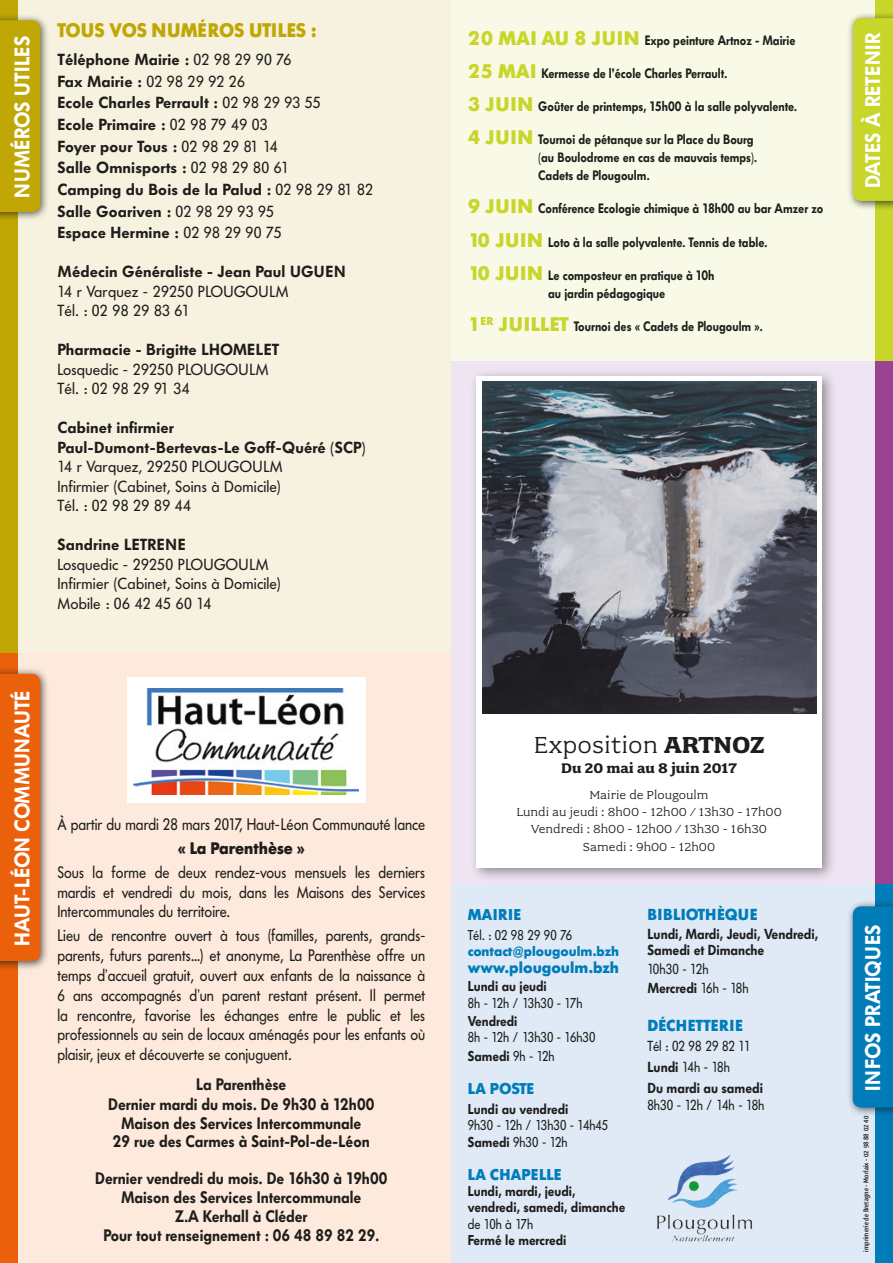
<style>
.page{position:relative;width:893px;height:1263px;background:#fff}
.page>*{position:absolute;margin:0;border:0;box-sizing:border-box;transform-origin:0 0}
.t1{font:25.95px "Fairplex Wide OT";color:#1d1d1b}
.t2{font:600 21px "Futura BQ";color:#fff;scale:.95 1}
.t3{font:700 19.5px "Futura BQ";color:#c0a705;scale:.92 1}
.t4{font:16.5px/19.8px "Futura BQ";color:#1d1d1b;text-align:justify;scale:.9 1}
.t5{font:600 16.5px/18.9px "Futura BQ";color:#1d1d1b;text-align:center;scale:.9 1}
.t6{font:700 16.5px "Futura BQ";color:#1d1d1b;scale:.9 1}
.t7{font:600 15.9px/21.6px "Futura BQ";letter-spacing:.01em;color:#1d1d1b}
.t8{font:15.9px/19.5px "Futura BQ";letter-spacing:.01em;color:#1d1d1b}
.t9{font:700 15.9px "Futura BQ";color:#007cb9;scale:.95 1}
.t10{font:700 15.9px "Futura BQ";letter-spacing:.02em;color:#007cb9;scale:.95 1}
.t11{font:700 15.6px "Futura BQ";color:#007cb9;scale:.95 1}
.t12{font:700 15.6px "Fairplex Wide OT";color:#1d1d1b}
.t13{font:700 15.6px "Futura BQ";letter-spacing:.02em;color:#007cb9;scale:.95 1}
.t14{font:14.4px/20.9px "Futura BQ";color:#1d1d1b;scale:.9 1}
.t15{font:600 14.4px/16.6px "Futura BQ";color:#1d1d1b;scale:.9 1}
.t16{font:14.1px/18.5px "Futura BQ";color:#1d1d1b;scale:.9 1}
.t17{font:600 14.1px/16.4px "Futura BQ";color:#1d1d1b;scale:.9 1}
.t18{font:600 13.5px/18px "Futura BQ";color:#1d1d1b;scale:.86 1}
.t19{font:700 13.5px "Futura BQ";color:#007cb9;scale:.95 1}
.t20{font:13.05px/17.4px "Fairplex Wide OT";color:#1d1d1b;text-align:center}
.t21{font:700 7.5px "Qlassik";color:#1d1d1b}
.s1{font-weight:400}
.s2{font-weight:700;font-size:19.5px;color:#c8d529}
.s3{font-weight:700}
.s4{font-weight:600}
</style>
<div class="page">
<div style="left:451px;top:360px;width:442px;height:646px;background:#eee4f2"></div>
<div style="left:876px;top:360px;width:17px;height:646px;background:#9a4191"></div>
<div style="left:451px;top:884px;width:442px;height:379px;background:#dfeaf6"></div>
<div style="left:451px;top:0;width:442px;height:360px;background:#f8f9e6"></div>
<div style="left:0;top:653px;width:451px;height:610px;background:#feeadc"></div>
<div style="left:876px;top:0;width:17px;height:360px;background:#c8d529"></div>
<div style="left:846px;top:11px;width:47px;height:200px;background:#1d1d1b;opacity:.75"></div>
<div style="left:853px;top:18px;width:40px;height:183px;background:#c8d529"></div>
<div style="left:0;top:653px;width:17px;height:610px;background:#eb600a"></div>
<div style="left:0;top:667px;width:50px;height:304px;background:#1d1d1b;opacity:.75"></div>
<div style="left:0;top:674px;width:40px;height:287px;background:#eb600a"></div>
<div style="left:876px;top:884px;width:17px;height:379px;background:#007cb9"></div>
<div style="left:846px;top:899px;width:47px;height:218px;background:#1d1d1b;opacity:.75"></div>
<div style="left:853px;top:906px;width:40px;height:201px;background:#007cb9"></div>
<img style="left:657px;top:1154px;width:96px;height:88px">
<div style="left:0;top:0;width:451px;height:653px;background:#f7f2e0"></div>
<div style="left:0;top:0;width:17px;height:653px;background:#c0a705"></div>
<div style="left:0;top:13px;width:50px;height:209px;background:#1d1d1b;opacity:.75"></div>
<div style="left:0;top:20px;width:40px;height:192px;background:#c0a705"></div>
<div style="left:127px;top:677px;width:238px;height:125px;background:#fff"></div>
<img style="left:133px;top:688px;width:226px;height:107px">
<div style="left:470px;top:369px;width:367px;height:513px;background:#1d1d1b;opacity:.45"></div>
<div style="left:477px;top:376px;width:345px;height:491px;background:#fff"></div>
<img style="left:483px;top:381px;width:333px;height:332px">
<p class="t2" style="left:10px;top:198px;width:172px;rotate:-90deg">NUMÉROS UTILES</p>
<p class="t3" style="left:57px;top:18px;width:283px">TOUS VOS NUMÉROS UTILES :</p>
<p class="t7" style="left:57px;top:49px;width:317px">Téléphone Mairie : <span class="s1">02 98 29 90 76<br></span>Fax Mairie : <span class="s1">02 98 29 92 26<br></span>Ecole Charles Perrault : <span class="s1">02 98 29 93 55<br></span>Ecole Primaire : <span class="s1">02 98 79 49 03<br></span>Foyer pour Tous : <span class="s1">02 98 29 81 14<br></span>Salle Omnisports : <span class="s1">02 98 29 80 61<br></span>Camping du Bois de la Palud : <span class="s1">02 98 29 81 82<br></span>Salle Goariven : <span class="s1">02 98 29 93 95<br></span>Espace Hermine : <span class="s1">02 98 29 90 75</span></p>
<p class="t7" style="left:57px;top:261px;width:290px">Médecin Généraliste - Jean Paul UGUEN</p>
<p class="t8" style="left:57px;top:282px;width:233px">14 r Varquez - 29250 PLOUGOULM<br>Tél. : 02 98 29 83 61</p>
<p class="t7" style="left:57px;top:339px;width:223px">Pharmacie - Brigitte LHOMELET</p>
<p class="t8" style="left:57px;top:360px;width:213px">Losquedic - 29250 PLOUGOULM<br>Tél. : 02 98 29 91 34</p>
<p class="t7" style="left:57px;top:418px;width:310px;line-height:19.5px">Cabinet infirmier<br>Paul-Dumont-Bertevas-Le Goff-Quéré (SCP)</p>
<p class="t8" style="left:57px;top:457px;width:227px;text-align:justify">14 r Varquez, 29250 PLOUGOULM Infirmier (Cabinet, Soins à Domicile)<br>Tél. : 02 98 29 89 44</p>
<p class="t7" style="left:57px;top:534px;width:130px">Sandrine LETRENE</p>
<p class="t8" style="left:57px;top:555px;width:225px">Losquedic - 29250 PLOUGOULM<br>Infirmier (Cabinet, Soins à Domicile)<br>Mobile : 06 42 45 60 14</p>
<p class="t2" style="left:10px;top:946px;width:270px;rotate:-90deg">HAUT-LÉON COMMUNAUTÉ</p>
<p class="t4" style="left:57px;top:814px;width:410px">À partir du mardi 28 mars 2017, Haut-Léon Communauté lance</p>
<p class="t6" style="left:178px;top:838px;width:143px">« La Parenthèse »</p>
<p class="t4" style="left:57px;top:862px;width:410px">Sous la forme de deux rendez-vous mensuels les derniers mardis et vendredi du mois, dans les Maisons des Services Intercommunales du territoire.</p>
<p class="t4" style="left:57px;top:926px;width:410px">Lieu de rencontre ouvert à tous (familles, parents, grands&shy;parents, futurs parents...) et anonyme, La Parenthèse offre un temps d’accueil gratuit, ouvert aux enfants de la naissance à 6 ans accompagnés d’un parent restant présent. Il permet la rencontre, favorise les échanges entre le public et les professionnels au sein de locaux aménagés pour les enfants où plaisir, jeux et découverte se conjuguent.</p>
<p class="t5" style="left:108px;top:1075px;width:297px">La Parenthèse<br>Dernier mardi du mois. De 9h30 à 12h00<br>Maison des Services Intercommunale<br>29 rue des Carmes à Saint-Pol-de-Léon</p>
<p class="t5" style="left:95px;top:1169px;width:326px">Dernier vendredi du mois. De 16h30 à 19h00<br>Maison des Services Intercommunale<br>Z.A Kerhall à Cléder<br>Pour tout renseignement : 06 48 89 82 29.</p>
<p class="t18" style="left:468px;top:31px;width:382px"><span class="s2">20 MAI AU 8 JUIN</span> Expo peinture Artnoz - Mairie</p>
<p class="t18" style="left:468px;top:64px;width:303px"><span class="s2">25 MAI</span> Kermesse de l’école Charles Perrault.</p>
<p class="t18" style="left:468px;top:98px;width:384px"><span class="s2">3 JUIN</span> Goûter de printemps, 15h00 à la salle polyvalente.</p>
<p class="t18" style="left:538px;top:131px;width:256px;text-indent:-71px"><span class="s2">4 JUIN</span> Tournoi de pétanque sur la Place du Bourg (au Boulodrome en cas de mauvais temps).<br>Cadets de Plougoulm.</p>
<p class="t18" style="left:468px;top:200px;width:415px"><span class="s2">9 JUIN</span> Conférence Ecologie chimique à 18h00 au bar Amzer zo</p>
<p class="t18" style="left:468px;top:233px;width:350px"><span class="s2">10 JUIN</span> Loto à la salle polyvalente. Tennis de table.</p>
<p class="t18" style="left:548px;top:266px;width:195px;text-indent:-80px"><span class="s2">10 JUIN</span> Le composteur en pratique à 10h au jardin pédagogique</p>
<p class="t18" style="left:468px;top:317px;width:344px"><span class="s2">1</span><sup>ER</sup> <span class="s2">JUILLET</span> Tournoi des « Cadets de Plougoulm ».</p>
<p class="t2" style="left:860px;top:188px;width:166px;rotate:-90deg">DATES À RETENIR</p>
<h1 class="t1" style="left:534px;top:730px;width:232px">Exposition <span class="s3">ARTNOZ</span></h1>
<p class="t12" style="left:561px;top:759px;width:177px">Du 20 mai au 8 juin 2017</p>
<p class="t20" style="left:516px;top:786px;width:267px">Mairie de Plougoulm<br>Lundi au jeudi : 8h00 - 12h00 / 13h30 - 17h00<br>Vendredi : 8h00 - 12h00 / 13h30 - 16h30<br>Samedi : 9h00 - 12h00</p>
<p class="t11" style="left:468px;top:904px;width:58px">MAIRIE</p>
<p class="t16" style="left:468px;top:926px;width:118px">Tél. : 02 98 29 90 76</p>
<p class="t19" style="left:468px;top:943px;width:161px">contact@plougoulm.bzh</p>
<p class="t11" style="left:468px;top:957px;width:161px">www.plougoulm.bzh</p>
<p class="t17" style="left:468px;top:978px;width:89px">Lundi au jeudi</p>
<p class="t16" style="left:468px;top:993px;width:129px">8h - 12h / 13h30 - 17h</p>
<p class="t17" style="left:468px;top:1013px;width:57px">Vendredi</p>
<p class="t16" style="left:468px;top:1028px;width:143px">8h - 12h / 13h30 - 16h30<br><span class="s4">Samedi</span> 9h - 12h</p>
<p class="t11" style="left:468px;top:1078px;width:71px">LA POSTE</p>
<p class="t17" style="left:468px;top:1101px;width:113px">Lundi au vendredi</p>
<p class="t16" style="left:468px;top:1117px;width:158px;line-height:16.4px">9h30 - 12h / 13h30 - 14h45<br><span class="s4">Samedi</span> 9h30 - 12h</p>
<p class="t13" style="left:468px;top:1164px;width:100px">LA CHAPELLE</p>
<p class="t17" style="left:468px;top:1183px;width:177px">Lundi, mardi, jeudi, vendredi, samedi, dimanche</p>
<p class="t16" style="left:468px;top:1215px;width:74px">de 10h à 17h</p>
<p class="t17" style="left:468px;top:1232px;width:111px">Fermé le mercredi</p>
<p class="t9" style="left:647px;top:904px;width:117px">BIBLIOTHÈQUE</p>
<p class="t15" style="left:647px;top:925px;width:191px">Lundi, Mardi, Jeudi, Vendredi,<br>Samedi et Dimanche</p>
<p class="t14" style="left:647px;top:960px;width:114px;line-height:18.8px">10h30 - 12h<br><span class="s4">Mercredi</span> 16h - 18h</p>
<p class="t10" style="left:647px;top:1015px;width:102px">DÉCHETTERIE</p>
<p class="t14" style="left:647px;top:1036px;width:130px">Tél : 02 98 29 82 11<br><span class="s4">Lundi</span> 14h - 18h<br><span class="s4">Du mardi au samedi</span></p>
<p class="t14" style="left:647px;top:1094px;width:132px">8h30 - 12h / 14h - 18h</p>
<p class="t2" style="left:860px;top:1091px;width:177px;rotate:-90deg">INFOS PRATIQUES</p>
<p class="t21" style="left:862px;top:1252px;width:137px;rotate:-90deg">imprimerie de Bretagne - Morlaix - 02 98 88 02 40</p>
</div>
